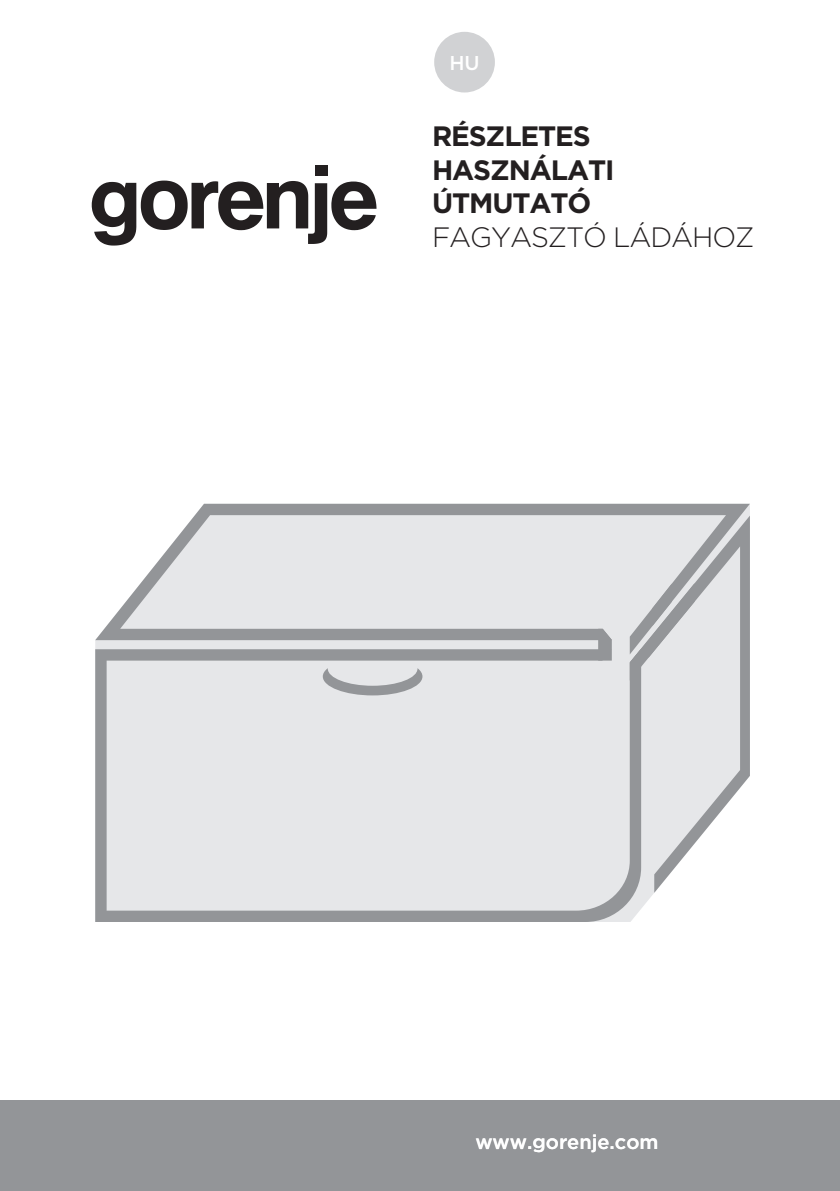
<style>
.page{position:relative;width:840px;height:1191px;background:#fff}
.page>*{position:absolute;margin:0;border:0;box-sizing:border-box;transform-origin:0 0}
.Naslovnica_naslov{font:700 28px/33.6px "Gotham";letter-spacing:-.04em;color:#231f20}
.Naslovnica_naslov-2{font:300 28px "Gotham";letter-spacing:-.04em;color:#231f20}
.oznaka_drzave{font:500 20px "Gotham";color:#fff}
</style>
<div class="page">
<div style="left:0;top:1100px;width:839px;height:91px;background:#939598"></div>
<div style="left:434px;top:32px;width:60px;height:60px;background:#d1d2d4;border-radius:50%"></div>
<div style="left:314px;top:165px;width:13px;height:11px;background:#231f20"></div>
<svg style="left:92px;top:181px;width:284px;height:64px"></svg>
<svg style="left:95px;top:640px;width:560px;height:270px;background:#e5e6e8"></svg>
<svg style="left:95px;top:649px;width:545px;height:273px;background:#dddee0"></svg>
<svg style="left:95px;top:504px;width:654px;height:136px;background:#d9dadc"></svg>
<svg style="left:598px;top:629px;width:13px;height:31px"></svg>
<svg style="left:629px;top:515px;width:120px;height:377px;background:#d8d9db"></svg>
<svg style="left:629px;top:583px;width:65px;height:97px;background:#c9cacc"></svg>
<svg style="left:322px;top:668px;width:100px;height:27px;background:#c6c7ca"></svg>
<p class="oznaka_drzave" style="left:449px;top:50px;width:32px">HU</p>
<p class="Naslovnica_naslov" style="left:432px;top:119px;width:160px">RÉSZLETES</p>
<p class="Naslovnica_naslov" style="left:432px;top:153px;width:184px">HASZNÁLATI<br>ÚTMUTATÓ</p>
<p class="Naslovnica_naslov-2" style="left:432px;top:219px;width:324px">FAGYASZTÓ LÁDÁHOZ</p>
<p class="oznaka_drzave" style="left:475px;top:1128px;width:185px">www.gorenje.com</p>
</div>
